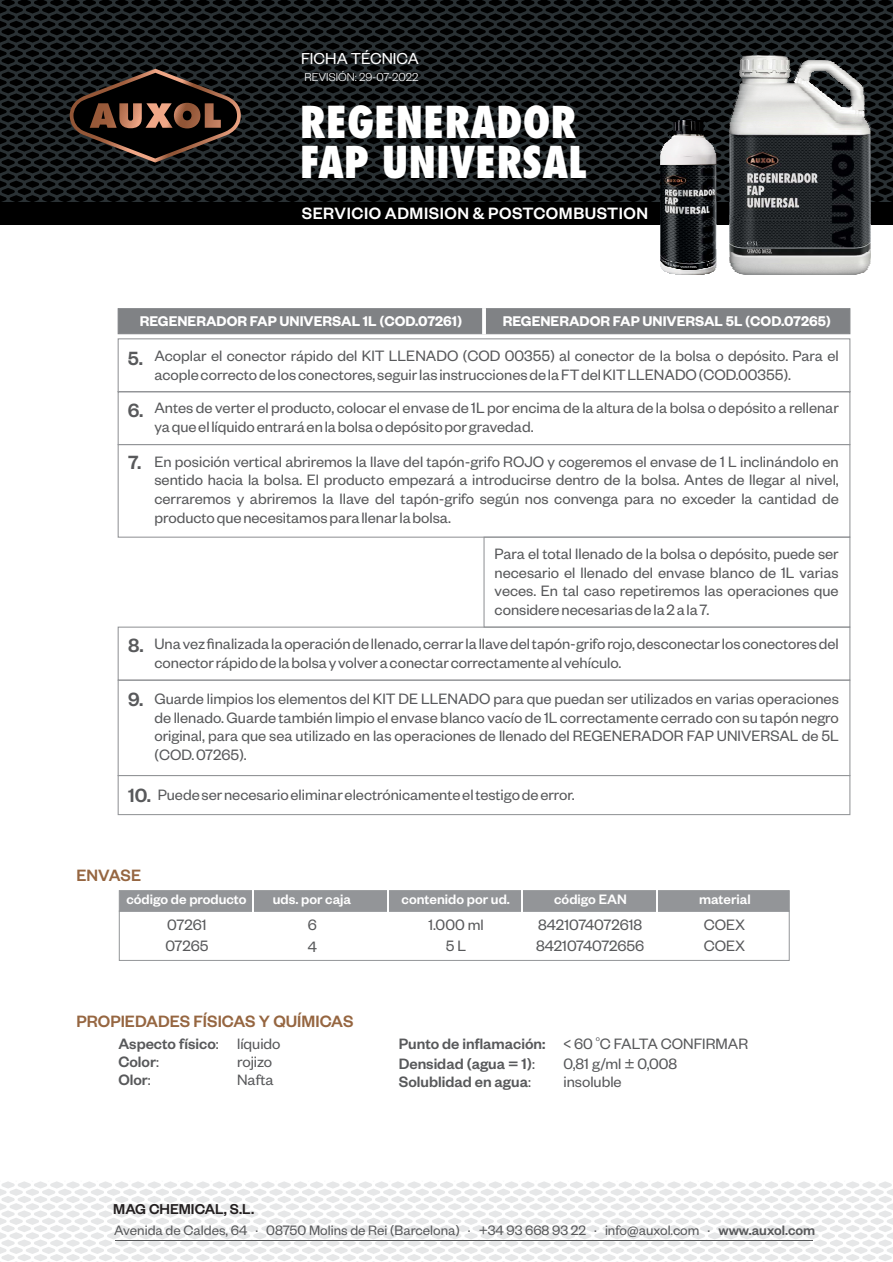
<style>
.page{position:relative;width:893px;height:1262px;background:#fff}
.page>*{position:absolute;margin:0;border:0;box-sizing:border-box;transform-origin:0 0}
.t1{font:42.75px/40.8px "Fujiyama Extra Bold Plain";color:#fff}
.t2{font:500 18px "Founders Grotesk";color:#966641}
.t3{font:500 18px "Founders Grotesk";letter-spacing:.03em;color:#fff}
.t4{font:17.4px "Founders Grotesk";color:#fff}
.t5{font:16.5px/18.6px "Founders Grotesk";color:#58595b}
.t6{font:500 16.5px/18px "Founders Grotesk";color:#58595b}
.t7{font:500 15.75px "Founders Grotesk";color:#231f20}
.t8{font:600 15.45px "Founders Grotesk";color:#fff}
.t9{font:15px "Founders Grotesk";color:#58595b}
.t10{font:500 15px "Founders Grotesk";color:#fff}
.t11{font:300 12.6px "Founders Grotesk";color:#fff}
.t12{font:8.25px "Founders Grotesk";color:#58595b}
.s1{font-weight:500;font-size:21px}
.s2{font-weight:400}
.s3{font-weight:500}
</style>
<div class="page">
<svg style="left:0;top:0;width:892px;height:202px;background:#131718"></svg>
<svg style="left:70px;top:69px;width:171px;height:93px;background:#30221c"></svg>
<div style="left:0;top:202px;width:892px;height:23px;background:#000"></div>
<svg style="left:675px;top:274px;width:29px;height:1px"></svg>
<img style="left:671px;top:273px;width:36px;height:1px">
<img style="left:660px;top:152px;width:57px;height:121px">
<img style="left:660px;top:147px;width:55px;height:6px">
<img style="left:662px;top:145px;width:52px;height:3px">
<img style="left:663px;top:143px;width:49px;height:2px">
<img style="left:665px;top:141px;width:46px;height:2px">
<img style="left:666px;top:139px;width:43px;height:3px">
<img style="left:668px;top:138px;width:40px;height:2px">
<img style="left:669px;top:138px;width:37px;height:1px">
<img style="left:671px;top:130px;width:34px;height:8px">
<img style="left:674px;top:122px;width:29px;height:8px">
<svg style="left:674px;top:118px;width:29px;height:4px"></svg>
<img style="left:741px;top:274px;width:117px;height:1px">
<img style="left:729px;top:127px;width:142px;height:147px">
<img style="left:729px;top:122px;width:140px;height:5px">
<img style="left:729px;top:119px;width:138px;height:4px">
<img style="left:730px;top:115px;width:135px;height:5px">
<img style="left:732px;top:108px;width:132px;height:7px">
<img style="left:734px;top:107px;width:130px;height:1px">
<img style="left:734px;top:106px;width:86px;height:1px">
<img style="left:734px;top:104px;width:86px;height:2px">
<img style="left:735px;top:103px;width:85px;height:2px">
<img style="left:735px;top:101px;width:85px;height:2px">
<img style="left:736px;top:100px;width:84px;height:1px">
<img style="left:736px;top:98px;width:84px;height:2px">
<img style="left:737px;top:97px;width:83px;height:1px">
<img style="left:737px;top:95px;width:83px;height:2px">
<img style="left:737px;top:93px;width:83px;height:2px">
<img style="left:738px;top:92px;width:82px;height:1px">
<img style="left:738px;top:90px;width:82px;height:2px">
<img style="left:739px;top:89px;width:81px;height:2px">
<img style="left:739px;top:87px;width:79px;height:2px">
<img style="left:739px;top:86px;width:77px;height:1px">
<img style="left:739px;top:84px;width:75px;height:2px">
<img style="left:739px;top:82px;width:73px;height:2px">
<img style="left:740px;top:82px;width:70px;height:1px">
<img style="left:739px;top:59px;width:51px;height:23px">
<svg style="left:788px;top:71px;width:26px;height:11px"></svg>
<svg style="left:820px;top:71px;width:44px;height:36px;background:#737474"></svg>
<img style="left:798px;top:69px;width:47px;height:2px">
<img style="left:799px;top:68px;width:44px;height:2px">
<img style="left:799px;top:66px;width:42px;height:2px">
<img style="left:800px;top:65px;width:39px;height:1px">
<img style="left:800px;top:63px;width:37px;height:2px">
<img style="left:801px;top:62px;width:34px;height:2px">
<img style="left:802px;top:61px;width:31px;height:1px">
<img style="left:740px;top:57px;width:48px;height:2px">
<svg style="left:803px;top:58px;width:29px;height:3px"></svg>
<img style="left:742px;top:55px;width:45px;height:2px">
<svg style="left:0;top:1181px;width:892px;height:81px"></svg>
<hr style="left:115px;top:1240px;width:697px;height:1px;background:#58595b">
<svg style="left:117px;top:338px;width:734px;height:107px"></svg>
<div style="left:118px;top:444px;width:732px;height:93px;border:1px solid #939598"></div>
<div style="left:483px;top:536px;width:367px;height:91px;border:1px solid #939598"></div>
<div style="left:118px;top:626px;width:732px;height:54px;border:1px solid #939598"></div>
<div style="left:118px;top:679px;width:732px;height:97px;border:1px solid #939598"></div>
<div style="left:118px;top:775px;width:732px;height:40px;border:1px solid #939598"></div>
<div style="left:119px;top:890px;width:670px;height:21px;background:#939598"></div>
<div style="left:119px;top:910px;width:670px;height:50px;border:1px solid #939598"></div>
<svg style="left:253px;top:890px;width:1px;height:21px"></svg>
<svg style="left:387px;top:890px;width:1px;height:21px"></svg>
<svg style="left:522px;top:890px;width:1px;height:21px"></svg>
<svg style="left:656px;top:890px;width:1px;height:21px"></svg>
<div style="left:118px;top:308px;width:732px;height:26px;background:#808285;border:1px solid #808285"></div>
<hr style="left:482px;top:308px;width:4px;height:26px;background:#fff">
<p class="t4" style="left:301px;top:53px;width:119px">FICHA TÉCNICA</p>
<p class="t11" style="left:304px;top:69px;width:115px">REVISIÓN: 29-07-2022</p>
<h1 class="t1" style="left:300px;top:103px;width:288px">REGENERADOR<br>FAP UNIVERSAL</h1>
<p class="t3" style="left:302px;top:208px;width:348px">SERVICIO ADMISION &amp; POSTCOMBUSTION</p>
<p class="t8" style="left:140px;top:311px;width:324px">REGENERADOR FAP UNIVERSAL 1L (COD.07261)</p>
<p class="t8" style="left:502px;top:311px;width:330px">REGENERADOR FAP UNIVERSAL 5L (COD.07265)</p>
<p class="t5" style="left:154px;top:348px;width:685px;text-indent:-27px"><span class="s1">5.</span> Acoplar el conector rápido del KIT LLENADO (COD 00355) al conector de la bolsa o depósito. Para el acoplecorrectodelosconectores,seguirlasinstruccionesdelaFTdelKITLLENADO(COD.00355).</p>
<p class="t5" style="left:154px;top:400px;width:686px;text-indent:-27px"><span class="s1">6.</span> Antes de verter el producto, colocar el envase de 1L por encima de la altura de la bolsa o depósito a rellenar yaqueellíquidoentraráenlabolsaodepósitoporgravedad.</p>
<p class="t5" style="left:154px;top:454px;width:686px;text-align:justify;text-indent:-26px"><span class="s1">7.</span> En posición vertical abriremos la llave del tapón-grifo ROJO y cogeremos el envase de 1 L inclinándolo en sentido hacia la bolsa. El producto empezará a introducirse dentro de la bolsa. Antes de llegar al nivel, cerraremos y abriremos la llave del tapón-grifo según nos convenga para no exceder la cantidad de productoquenecesitamosparallenarlabolsa.</p>
<p class="t5" style="left:494px;top:546px;width:345px;text-align:justify">Para el total llenado de la bolsa o depósito, puede ser necesario el llenado del envase blanco de 1L varias veces. En tal caso repetiremos las operaciones que considerenecesariasdela2ala7.</p>
<p class="t5" style="left:154px;top:636px;width:685px;text-indent:-26px"><span class="s1">8.</span> Unavezfinalizadalaoperacióndellenado,cerrarlallavedeltapón-griforojo,desconectarlosconectoresdel conectorrápidodelabolsayvolveraconectarcorrectamentealvehículo.</p>
<p class="t5" style="left:154px;top:691px;width:685px;text-align:justify;text-indent:-26px"><span class="s1">9.</span> Guarde limpios los elementos del KIT DE LLENADO para que puedan ser utilizados en varias operaciones de llenado. Guarde también limpio el envase blanco vacío de 1L correctamente cerrado con su tapón negro original, para que sea utilizado en las operaciones de llenado del REGENERADOR FAP UNIVERSAL de 5L (COD.07265).</p>
<p class="t5" style="left:128px;top:786px;width:448px"><span class="s1">10.</span> Puedesernecesarioeliminarelectrónicamenteeltestigodeerror.</p>
<p class="t2" style="left:77px;top:869px;width:66px">ENVASE</p>
<p class="t10" style="left:126px;top:894px;width:122px">código de producto</p>
<p class="t5" style="left:167px;top:917px;width:41px">07261</p>
<p class="t10" style="left:273px;top:894px;width:80px">uds. por caja</p>
<p class="t5" style="left:308px;top:917px;width:11px">6</p>
<p class="t10" style="left:401px;top:894px;width:110px">contenido por ud.</p>
<p class="t5" style="left:428px;top:917px;width:57px">1.000 ml</p>
<p class="t10" style="left:554px;top:894px;width:74px">código EAN</p>
<p class="t5" style="left:538px;top:917px;width:105px">8421074072618</p>
<p class="t10" style="left:699px;top:894px;width:53px">material</p>
<p class="t5" style="left:703px;top:917px;width:43px">COEX</p>
<p class="t5" style="left:165px;top:938px;width:45px">07265</p>
<p class="t5" style="left:308px;top:938px;width:11px">4</p>
<p class="t5" style="left:446px;top:938px;width:22px">5 L</p>
<p class="t5" style="left:536px;top:938px;width:110px">8421074072656</p>
<p class="t5" style="left:703px;top:938px;width:43px">COEX</p>
<p class="t2" style="left:77px;top:1015px;width:278px">PROPIEDADES FÍSICAS Y QUÍMICAS</p>
<p class="t6" style="left:118px;top:1036px;width:164px">Aspecto físico<span class="s2">: líquido<br></span>Color<span class="s2">:</span></p>
<p class="t5" style="left:237px;top:1054px;width:37px">rojizo</p>
<p class="t6" style="left:118px;top:1072px;width:34px">Olor<span class="s2">:</span></p>
<p class="t5" style="left:237px;top:1072px;width:38px">Nafta</p>
<p class="t12" style="left:595px;top:1036px;width:6px">o</p>
<p class="t6" style="left:399px;top:1036px;width:351px">Punto de inflamación: <span class="s2">&lt; 60 C FALTA CONFIRMAR</span></p>
<p class="t6" style="left:399px;top:1056px;width:138px">Densidad (agua = 1)<span class="s2">:</span></p>
<p class="t5" style="left:563px;top:1056px;width:115px">0,81 g/ml ± 0,008</p>
<p class="t6" style="left:399px;top:1074px;width:134px">Solublidad en agua<span class="s2">:</span></p>
<p class="t5" style="left:563px;top:1074px;width:60px">insoluble</p>
<p class="t7" style="left:113px;top:1204px;width:142px">MAG CHEMICAL, S.L.</p>
<p class="t9" style="left:114px;top:1225px;width:702px">Avenida de Caldes, 64 · 08750 Molins de Rei (Barcelona) · +34 93 668 93 22 · info@auxol.com · <span class="s3">www.auxol.com</span></p>
</div>
